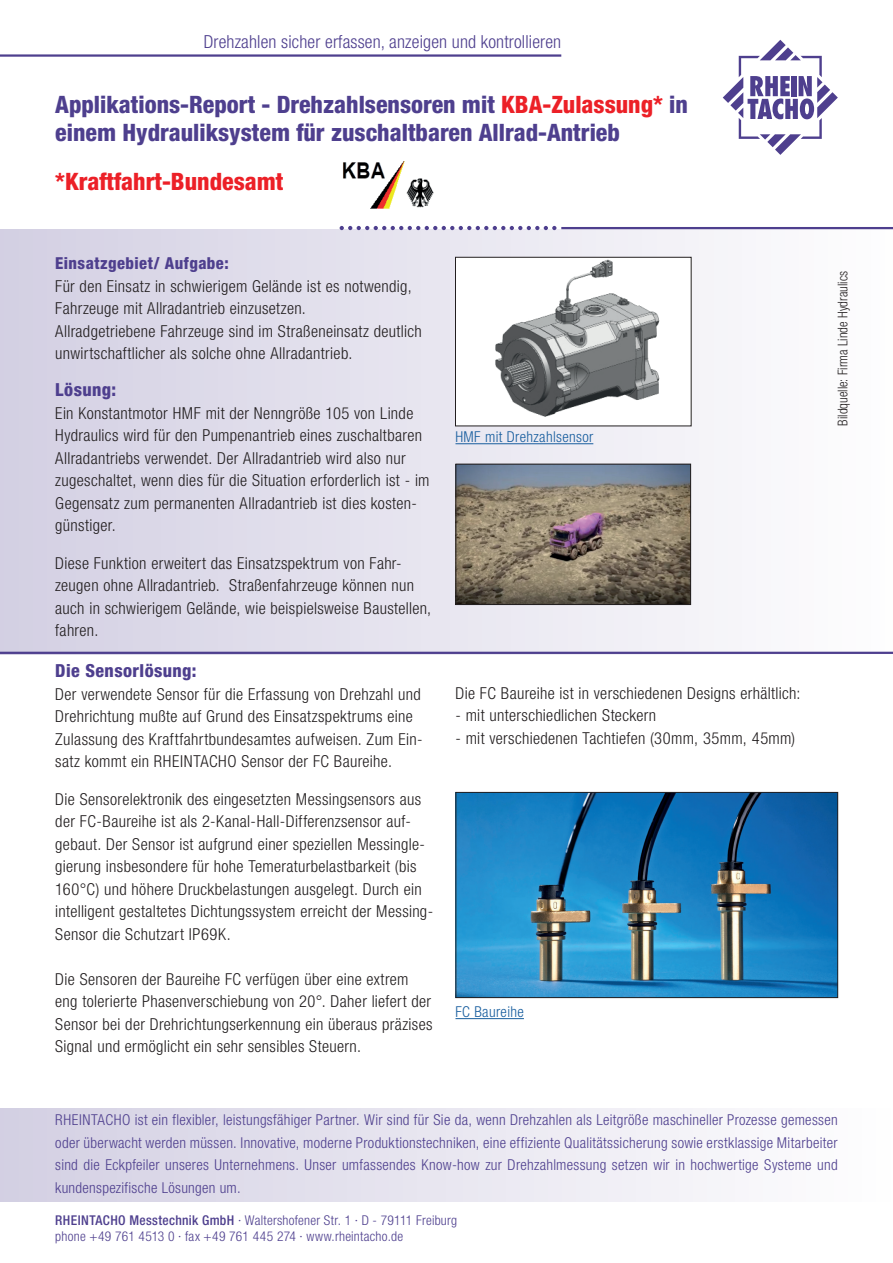
<style>
.page{position:relative;width:893px;height:1263px;background:#fff}
.page>*{position:absolute;margin:0;border:0;box-sizing:border-box;transform-origin:0 0}
.t1{font:800 condensed 24px/28.8px "Helvetica Neue LT Std";color:#4e3f8e}
.t2{font:800 condensed 24px "Helvetica Neue LT Std";color:#ec2027}
.t3{font:300 condensed 18px "Helvetica Neue LT Std";letter-spacing:.01em;color:#4e3f8e}
.t4{font:800 condensed 18px "Helvetica Neue LT Std";letter-spacing:.02em;color:#4e3f8e}
.t5{font:300 condensed 16.5px/22.5px "Helvetica Neue LT Std";letter-spacing:.02em;color:#231f20}
.t6{font:800 condensed 16.5px "Helvetica Neue LT Std";letter-spacing:.025em;color:#4e3f8e}
.t7{font:300 condensed 15px/22.5px "Helvetica Neue LT Std";letter-spacing:.02em;color:#4e3f8e;text-align:justify}
.t8{font:300 condensed 15px "Helvetica Neue LT Std";letter-spacing:.025em;color:#175d9e}
.t9{font:300 condensed 13.5px/16.5px "Helvetica Neue LT Std";letter-spacing:.02em;color:#4e3f8e}
.t10{font:300 condensed 13.5px "Helvetica Neue LT Std";letter-spacing:.005em;color:#231f20;scale:.95 1}
.s1{color:#ec2027}
.s2{font-weight:500}
</style>
<div class="page">
<img style="left:343px;top:162px;width:91px;height:47px">
<div style="left:0;top:229px;width:893px;height:425px;background:linear-gradient(to right,#d3cfe3,#fcfcfd)"></div>
<hr style="left:561px;top:227px;width:332px;height:2px;background:#4e3f8e">
<svg style="left:340px;top:226px;width:216px;height:4px"></svg>
<hr style="left:0;top:54px;width:561px;height:3px;background:#4e3f8e">
<hr style="left:0;top:652px;width:893px;height:2px;background:#4e3f8e">
<svg style="left:723px;top:40px;width:115px;height:115px"></svg>
<div style="left:0;top:1108px;width:893px;height:93px;background:linear-gradient(to right,#d3cfe3,#fefefe)"></div>
<hr style="left:455px;top:1018px;width:69px;height:1px;background:#175d9e">
<img style="left:457px;top:794px;width:379px;height:202px">
<div style="left:455px;top:792px;width:383px;height:206px;border:1px solid #231f20"></div>
<img style="left:457px;top:259px;width:232px;height:165px">
<div style="left:455px;top:257px;width:236px;height:169px;border:1px solid #231f20"></div>
<hr style="left:455px;top:443px;width:138px;height:1px;background:#175d9e">
<img style="left:457px;top:466px;width:232px;height:137px">
<div style="left:455px;top:464px;width:236px;height:141px;border:1px solid #231f20"></div>
<p class="t3" style="left:204px;top:32px;width:359px">Drehzahlen sicher erfassen, anzeigen und kontrollieren</p>
<h1 class="t1" style="left:55px;top:89px;width:634px">Applikations-Report - Drehzahlsensoren mit <span class="s1">KBA-Zulassung*</span> in einem Hydrauliksystem für zuschaltbaren Allrad-Antrieb</h1>
<h1 class="t2" style="left:55px;top:167px;width:230px">*Kraftfahrt-Bundesamt</h1>
<p class="t6" style="left:55px;top:253px;width:175px">Einsatzgebiet/ Aufgabe:</p>
<p class="t5" style="left:55px;top:274px;width:368px">Für den Einsatz in schwierigem Gelände ist es notwendig, Fahrzeuge mit Allradantrieb einzusetzen.<br>Allradgetriebene Fahrzeuge sind im Straßeneinsatz deutlich unwirtschaftlicher als solche ohne Allradantrieb.</p>
<p class="t4" style="left:55px;top:379px;width:62px">Lösung:</p>
<p class="t5" style="left:55px;top:402px;width:376px">Ein Konstantmotor HMF mit der Nenngröße 105 von Linde Hydraulics wird für den Pumpenantrieb eines zuschaltbaren Allradantriebs verwendet. Der Allradantrieb wird also nur zugeschaltet, wenn dies für die Situation erforderlich ist - im Gegensatz zum permanenten Allradantrieb ist dies kosten&shy;günstiger.</p>
<p class="t5" style="left:55px;top:552px;width:377px">Diese Funktion erweitert das Einsatzspektrum von Fahr&shy;zeugen ohne Allradantrieb. Straßenfahrzeuge können nun auch in schwierigem Gelände, wie beispielsweise Baustellen, fahren.</p>
<p class="t4" style="left:55px;top:660px;width:143px">Die Sensorlösung:</p>
<p class="t5" style="left:55px;top:683px;width:369px">Der verwendete Sensor für die Erfassung von Drehzahl und Drehrichtung mußte auf Grund des Einsatzspektrums eine Zulassung des Kraftfahrtbundesamtes aufweisen. Zum Ein&shy;satz kommt ein RHEINTACHO Sensor der FC Baureihe.</p>
<p class="t5" style="left:55px;top:788px;width:379px">Die Sensorelektronik des eingesetzten Messingsensors aus der FC-Baureihe ist als 2-Kanal-Hall-Differenzsensor auf&shy;gebaut. Der Sensor ist aufgrund einer speziellen Messingle&shy;gierung insbesondere für hohe Temeraturbelastbarkeit (bis 160°C) und höhere Druckbelastungen ausgelegt. Durch ein intelligent gestaltetes Dichtungssystem erreicht der Messing-Sensor die Schutzart IP69K.</p>
<p class="t5" style="left:55px;top:968px;width:379px">Die Sensoren der Baureihe FC verfügen über eine extrem eng tolerierte Phasenverschiebung von 20°. Daher liefert der Sensor bei der Drehrichtungserkennung ein überaus präzises Signal und ermöglicht ein sehr sensibles Steuern.</p>
<p class="t8" style="left:455px;top:428px;width:139px">HMF mit Drehzahlsensor</p>
<p class="t5" style="left:455px;top:681px;width:347px">Die FC Baureihe ist in verschiedenen Designs erhältlich:</p>
<p class="t5" style="left:455px;top:704px;width:202px">- mit unterschiedlichen Steckern</p>
<p class="t5" style="left:455px;top:726px;width:341px">- mit verschiedenen Tachtiefen (30mm, 35mm, 45mm)</p>
<p class="t8" style="left:455px;top:1003px;width:70px">FC Baureihe</p>
<p class="t10" style="left:835px;top:426px;width:164px;rotate:-90deg">Bildquelle: Firma Linde Hydraulics</p>
<p class="t7" style="left:55px;top:1108px;width:784px">RHEINTACHO ist ein flexibler, leistungsfähiger Partner. Wir sind für Sie da, wenn Drehzahlen als Leitgröße maschineller Prozesse gemessen oder überwacht werden müssen. Innovative, moderne Produktionstechniken, eine effiziente Qualitätssicherung sowie erstklassige Mitarbeiter sind die Eckpfeiler unseres Unternehmens. Unser umfassendes Know-how zur Drehzahlmessung setzen wir in hochwertige Systeme und kundenspezifische Lösungen um.</p>
<p class="t9" style="left:55px;top:1212px;width:403px"><span class="s2">RHEINTACHO Messtechnik GmbH</span> · Waltershofener Str. 1 · D - 79111 Freiburg phone +49 761 4513 0 · fax +49 761 445 274 · www.rheintacho.de</p>
</div>
